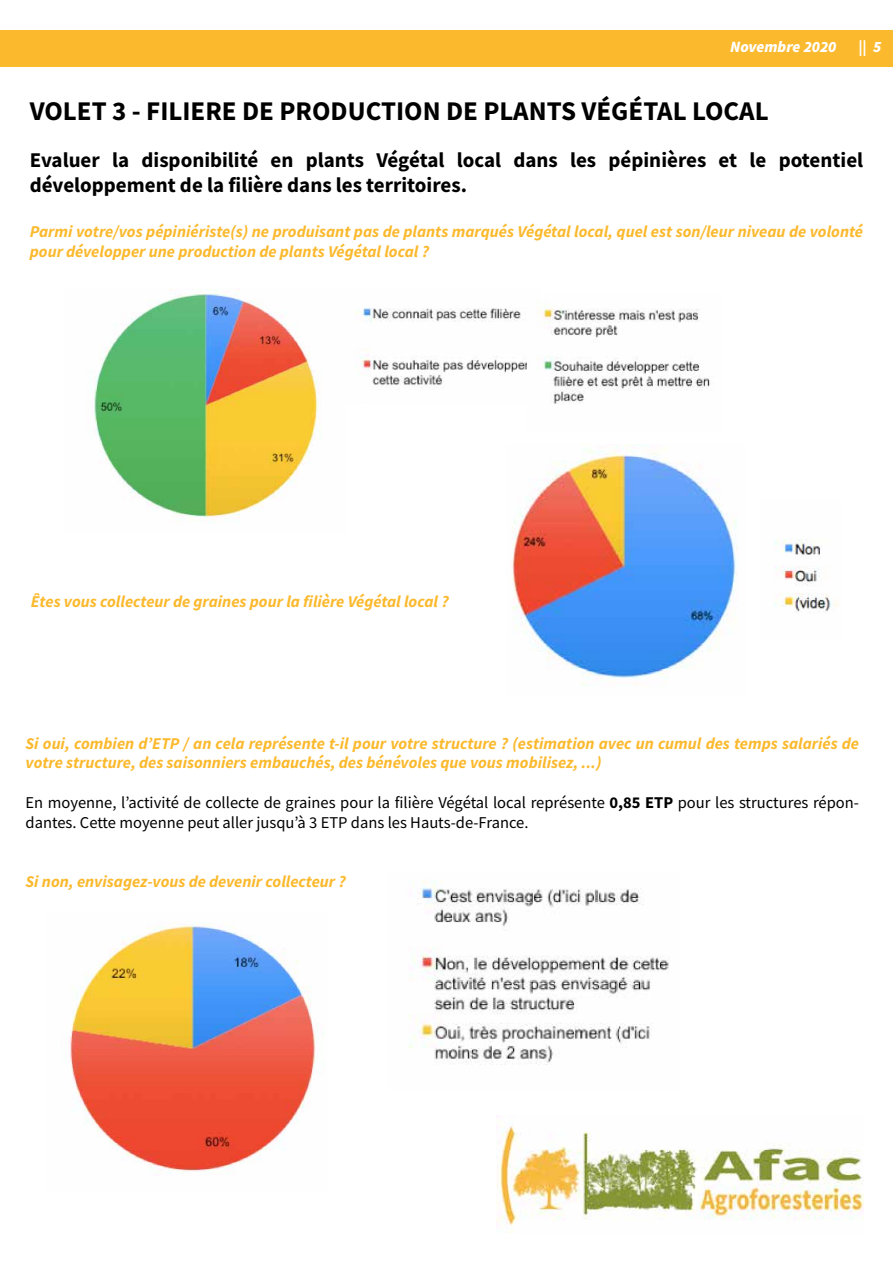
<style>
.page{position:relative;width:893px;height:1263px;background:#fff}
.page>*{position:absolute;margin:0;border:0;box-sizing:border-box;transform-origin:0 0}
.t1{font:700 27px "Source Sans Pro";color:#000}
.t2{font:700 21px/25.2px "Source Sans Pro";color:#000}
.t3{font:italic 700 16.5px/19.8px "Source Sans Pro";color:#fbb92d}
.t4{font:16.5px/19.8px "Source Sans Pro";color:#000}
.t5{font:italic 900 15.75px "Source Sans Pro";color:#fff}
.s1{font-weight:700}
</style>
<div class="page">
<div style="left:0;top:31px;width:893px;height:36px;background:#fbb92d"></div>
<img style="left:496px;top:1115px;width:367px;height:118px">
<img style="left:94px;top:291px;width:226px;height:232px">
<img style="left:356px;top:308px;width:171px;height:82px">
<img style="left:512px;top:444px;width:225px;height:241px">
<img style="left:774px;top:539px;width:65px;height:73px">
<img style="left:70px;top:922px;width:254px;height:252px">
<img style="left:409px;top:880px;width:260px;height:185px">
<img style="left:537px;top:302px;width:173px;height:102px">
<p class="t5" style="left:730px;top:36px;width:108px">Novembre 2020</p>
<p class="t5" style="left:858px;top:36px;width:24px">|| 5</p>
<h1 class="t1" style="left:30px;top:93px;width:740px">VOLET 3 - FILIERE DE PRODUCTION DE PLANTS VÉGÉTAL LOCAL</h1>
<p class="t2" style="left:30px;top:147px;width:835px">Evaluer la disponibilité en plants Végétal local dans les pépinières et le potentiel développement de la filière dans les territoires.</p>
<p class="t3" style="left:30px;top:221px;width:835px">Parmi votre/vos pépiniériste(s) ne produisant pas de plants marqués Végétal local, quel est son/leur niveau de volonté pour développer une production de plants Végétal local ?</p>
<p class="t3" style="left:31px;top:591px;width:419px">Êtes vous collecteur de graines pour la filière Végétal local ?</p>
<p class="t3" style="left:26px;top:733px;width:835px">Si oui, combien d’ETP / an cela représente t-il pour votre structure ? (estimation avec un cumul des temps salariés de votre structure, des saisonniers embauchés, des bénévoles que vous mobilisez, ...)</p>
<p class="t4" style="left:26px;top:792px;width:835px">En moyenne, l’activité de collecte de graines pour la filière Végétal local représente <span class="s1">0,85 ETP</span> pour les structures répon&shy;dantes. Cette moyenne peut aller jusqu’à 3 ETP dans les Hauts-de-France.</p>
<p class="t3" style="left:26px;top:871px;width:322px">Si non, envisagez-vous de devenir collecteur ?</p>
</div>
